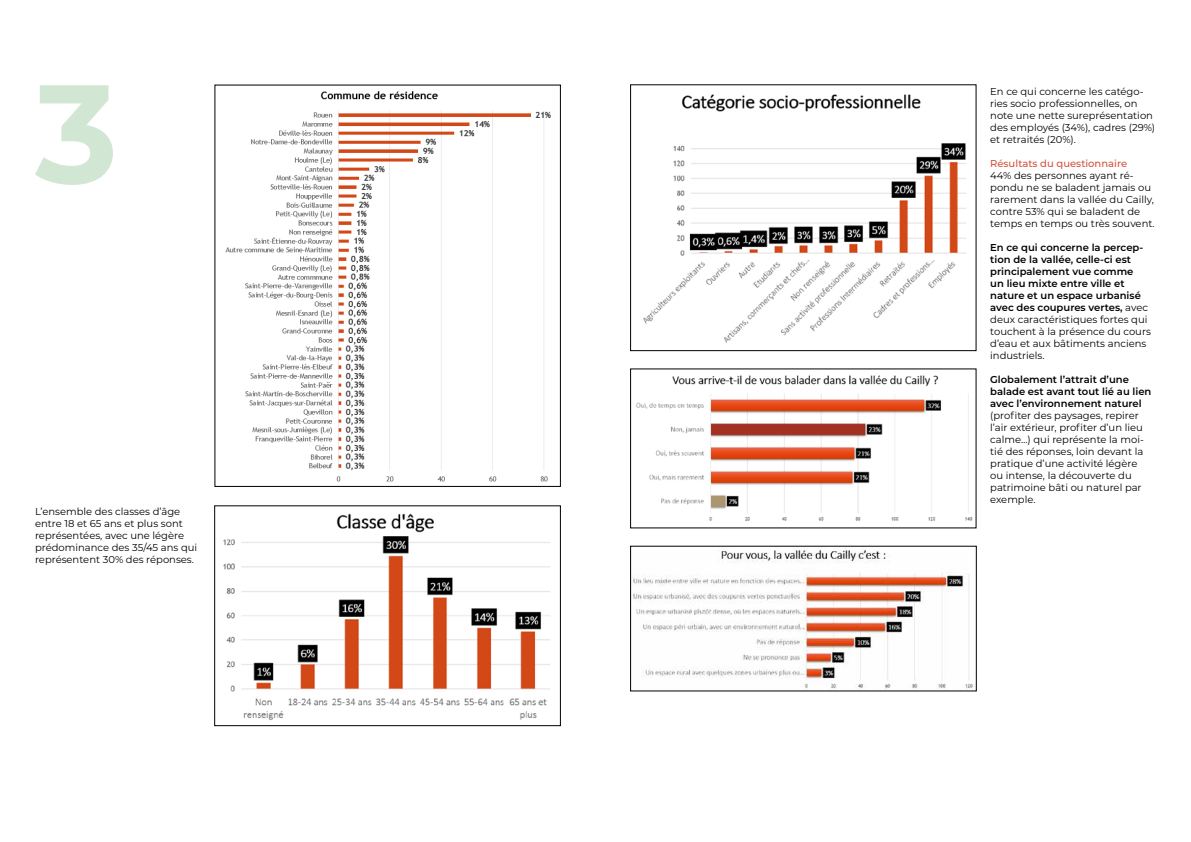
<style>
.page{position:relative;width:1191px;height:842px;background:#fff}
.page>*{position:absolute;margin:0;border:0;box-sizing:border-box;transform-origin:0 0}
.t1{font:700 140px "Montserrat";color:#d2e7d3}
.t2{font:10px/12px "Montserrat";color:#000}
.t3{font:600 10px/12px "Montserrat";color:#000}
.t4{font:500 10px "Montserrat";color:#d2513d}
.s1{font-weight:400}
</style>
<div class="page">
<img style="left:223px;top:513px;width:327px;height:207px">
<div style="left:214px;top:506px;width:346px;height:220px;border:1px solid #000"></div>
<img style="left:225px;top:91px;width:326px;height:391px">
<img style="left:643px;top:94px;width:323px;height:249px">
<div style="left:630px;top:85px;width:346px;height:266px;border:1px solid #000"></div>
<img style="left:636px;top:375px;width:337px;height:146px">
<img style="left:633px;top:548px;width:340px;height:141px">
<h1 class="t1" style="left:35px;top:33px;width:84px">3</h1>
<p class="t2" style="left:35px;top:505px;width:164px">L’ensemble des classes d’âge entre 18 et 65 ans et plus sont représentées, avec une légère prédominance des 35/45 ans qui représentent 30% des réponses.</p>
<p class="t2" style="left:990px;top:85px;width:166px">En ce qui concerne les catégo&shy;ries socio professionnelles, on note une nette sureprésentation des employés (34%), cadres (29%) et retraités (20%).</p>
<p class="t4" style="left:990px;top:156px;width:138px">Résultats du questionnaire</p>
<p class="t2" style="left:990px;top:169px;width:166px">44% des personnes ayant ré&shy;pondu ne se baladent jamais ou rarement dans la vallée du Cailly, contre 53% qui se baladent de temps en temps ou très souvent.</p>
<p class="t3" style="left:990px;top:241px;width:162px">En ce qui concerne la percep&shy;tion de la vallée, celle-ci est principalement vue comme<br>un lieu mixte entre ville et nature et un espace urbanisé avec des coupures vertes, <span class="s1">avec deux caractéristiques fortes qui touchent à la présence du cours d’eau et aux bâtiments anciens industriels.</span></p>
<p class="t3" style="left:990px;top:373px;width:163px">Globalement l’attrait d’une balade est avant tout lié au lien avec l’environnement naturel</p>
<p class="t2" style="left:990px;top:409px;width:155px">(profiter des paysages, repirer l’air extérieur, profiter d’un lieu calme…) qui représente la moi&shy;tié des réponses, loin devant la pratique d’une activité légère ou intense, la découverte du patrimoine bâti ou naturel par exemple.</p>
</div>
